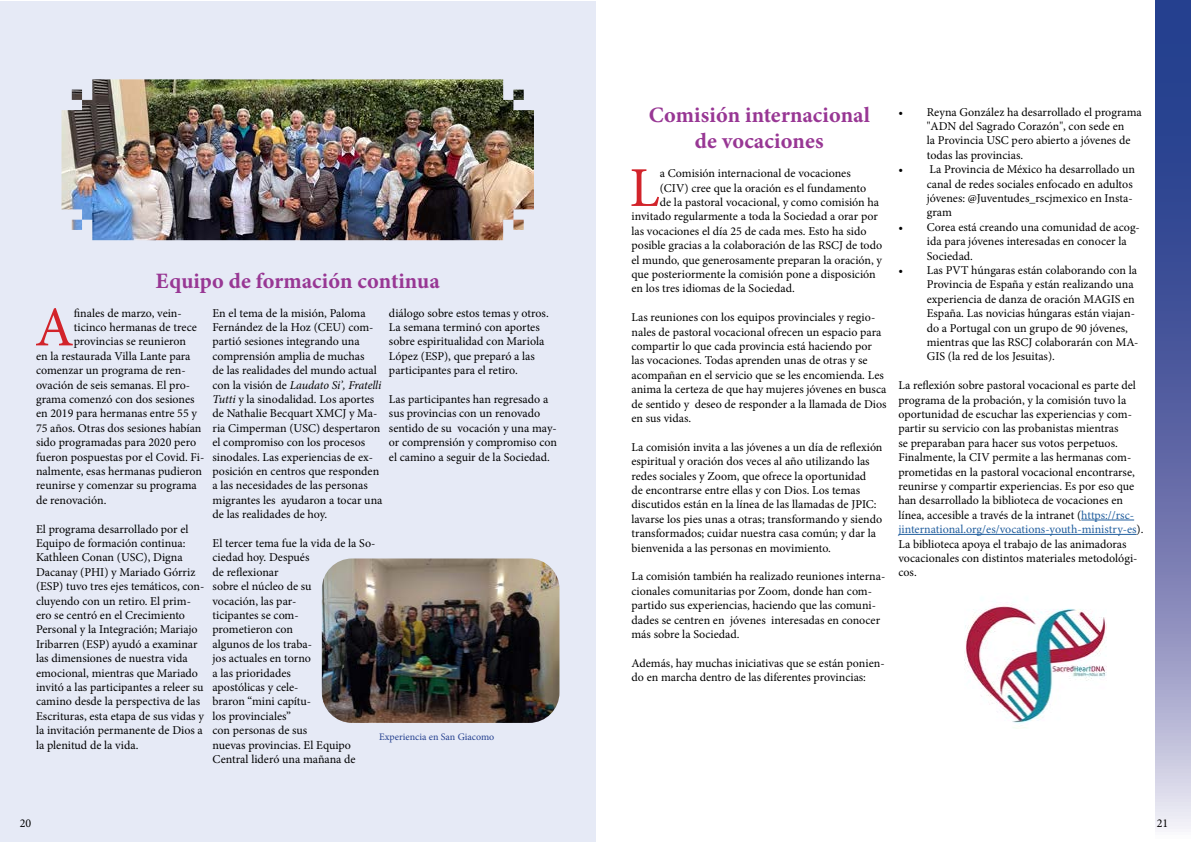
<style>
.page{position:relative;width:1191px;height:842px;background:#fff}
.page>*{position:absolute;margin:0;border:0;box-sizing:border-box;transform-origin:0 0}
.t1{font:56.3px "Minion Pro";color:#d2232a}
.t2{font:22px/26.4px "Minion Variable Concept";color:#983794;text-align:center}
.t3{font:12px/14.4px "Minion Pro";color:#000}
.t4{font:10px "Minion Pro";color:#25408f}
.s1{font-style:italic}
.s2{color:#215e9e}
</style>
<div class="page">
<div style="left:0;top:1px;width:595px;height:840px;background:#e6eaf6"></div>
<svg style="left:1155px;top:1px;width:35px;height:828px;background:#6671ab"></svg>
<img style="left:61px;top:79px;width:473px;height:161px">
<img style="left:322px;top:558px;width:237px;height:165px">
<hr style="left:1081px;top:520px;width:53px;height:1px;background:#215e9e">
<hr style="left:898px;top:534px;width:238px;height:1px;background:#215e9e">
<img style="left:964px;top:605px;width:142px;height:123px">
<h2 class="t2" style="left:156px;top:267px;width:286px">Equipo de formación continua</h2>
<h1 class="t1" style="left:35px;top:290px;width:40px">A</h1>
<p class="t3" style="left:74px;top:306px;width:109px">finales de marzo, vein-</p>
<p class="t3" style="left:74px;top:320px;width:124px">ticinco hermanas de trece</p>
<p class="t3" style="left:74px;top:334px;width:114px">provincias se reunieron</p>
<p class="t3" style="left:36px;top:349px;width:156px">en la restaurada Villa Lante para</p>
<p class="t3" style="left:36px;top:363px;width:151px">comenzar un programa de ren-</p>
<p class="t3" style="left:36px;top:378px;width:156px">ovación de seis semanas. El pro-</p>
<p class="t3" style="left:36px;top:392px;width:160px">grama comenzó con dos sesiones</p>
<p class="t3" style="left:36px;top:406px;width:162px">en 2019 para hermanas entre 55 y</p>
<p class="t3" style="left:36px;top:421px;width:167px">75 años. Otras dos sesiones habían</p>
<p class="t3" style="left:36px;top:435px;width:162px">sido programadas para 2020 pero</p>
<p class="t3" style="left:36px;top:450px;width:170px">fueron pospuestas por el Covid. Fi-</p>
<p class="t3" style="left:36px;top:464px;width:167px">nalmente, esas hermanas pudieron</p>
<p class="t3" style="left:36px;top:478px;width:162px">reunirse y comenzar su programa</p>
<p class="t3" style="left:36px;top:493px;width:72px">de renovación.</p>
<p class="t3" style="left:36px;top:522px;width:170px">El programa desarrollado por el<br>Equipo de formación continua:<br>Kathleen Conan (USC), Digna<br>Dacanay (PHI) y Mariado Górriz (ESP) tuvo tres ejes temáticos, con&shy;cluyendo con un retiro. El prim&shy;ero se centró en el Crecimiento<br>Personal y la Integración; Mariajo<br>Iribarren (ESP) ayudó a examinar las dimensiones de nuestra vida emocional, mientras que Mariado invitó a las participantes a releer su camino desde la perspectiva de las<br>Escrituras, esta etapa de sus vidas y la invitación permanente de Dios a la plenitud de la vida.</p>
<p class="t3" style="left:212px;top:306px;width:171px">En el tema de la misión, Paloma<br>Fernández de la Hoz (CEU) com&shy;partió sesiones integrando una comprensión amplia de muchas<br>de las realidades del mundo actual con la visión de <span class="s1">Laudato Si’, Fratelli<br>Tutti</span> y la sinodalidad. Los aportes de Nathalie Becquart XMCJ y Ma&shy;ria Cimperman (USC) despertaron el compromiso con los procesos sinodales. Las experiencias de ex&shy;posición en centros que responden a las necesidades de las personas migrantes les ayudaron a tocar una de las realidades de hoy.</p>
<p class="t3" style="left:212px;top:536px;width:164px">El tercer tema fue la vida de la So&shy;ciedad hoy. Después<br>de reflexionar<br>sobre el núcleo de su<br>vocación, las par-<br>ticipantes se com-<br>prometieron con<br>algunos de los traba-<br>jos actuales en torno<br>a las prioridades<br>apostólicas y cele-<br>braron “mini capítu-<br>los provinciales”<br>con personas de sus<br>nuevas provincias. El Equipo<br>Central lideró una mañana de</p>
<p class="t3" style="left:389px;top:306px;width:161px">diálogo sobre estos temas y otros.<br>La semana terminó con aportes sobre espiritualidad con Mariola<br>López (ESP), que preparó a las participantes para el retiro.</p>
<p class="t3" style="left:389px;top:392px;width:169px">Las participantes han regresado a sus provincias con un renovado sentido de su vocación y una may&shy;or comprensión y compromiso con el camino a seguir de la Sociedad.</p>
<p class="t4" style="left:379px;top:730px;width:117px">Experiencia en San Giacomo</p>
<h2 class="t2" style="left:649px;top:101px;width:223px">Comisión internacional de vocaciones</h2>
<h1 class="t1" style="left:629px;top:150px;width:32px">L</h1>
<p class="t3" style="left:660px;top:166px;width:192px">a Comisión internacional de vocaciones</p>
<p class="t3" style="left:660px;top:181px;width:208px">(CIV) cree que la oración es el fundamento</p>
<p class="t3" style="left:660px;top:195px;width:221px">de la pastoral vocacional, y como comisión ha</p>
<p class="t3" style="left:631px;top:209px;width:248px">invitado regularmente a toda la Sociedad a orar por</p>
<p class="t3" style="left:631px;top:224px;width:236px">las vocaciones el día 25 de cada mes. Esto ha sido</p>
<p class="t3" style="left:631px;top:238px;width:252px">posible gracias a la colaboración de las RSCJ de todo</p>
<p class="t3" style="left:631px;top:253px;width:252px">el mundo, que generosamente preparan la oración, y</p>
<p class="t3" style="left:631px;top:267px;width:246px">que posteriormente la comisión pone a disposición</p>
<p class="t3" style="left:631px;top:281px;width:165px">en los tres idiomas de la Sociedad.</p>
<p class="t3" style="left:631px;top:310px;width:257px">Las reuniones con los equipos provinciales y regio&shy;nales de pastoral vocacional ofrecen un espacio para compartir lo que cada provincia está haciendo por las vocaciones. Todas aprenden unas de otras y se acompañan en el servicio que se les encomienda. Les anima la certeza de que hay mujeres jóvenes en busca de sentido y deseo de responder a la llamada de Dios en sus vidas.</p>
<p class="t3" style="left:631px;top:440px;width:252px">La comisión invita a las jóvenes a un día de reflexión espiritual y oración dos veces al año utilizando las redes sociales y Zoom, que ofrece la oportunidad<br>de encontrarse entre ellas y con Dios. Los temas discutidos están en la línea de las llamadas de JPIC: lavarse los pies unas a otras; transformando y siendo transformados; cuidar nuestra casa común; y dar la bienvenida a las personas en movimiento.</p>
<p class="t3" style="left:631px;top:569px;width:255px">La comisión también ha realizado reuniones interna&shy;cionales comunitarias por Zoom, donde han com&shy;partido sus experiencias, haciendo que las comuni&shy;dades se centren en jóvenes interesadas en conocer más sobre la Sociedad.</p>
<p class="t3" style="left:631px;top:656px;width:255px">Además, hay muchas iniciativas que se están ponien&shy;do en marcha dentro de las diferentes provincias:</p>
<p class="t3" style="left:926px;top:105px;width:216px;text-indent:-28px">• Reyna González ha desarrollado el programa "ADN del Sagrado Corazón", con sede en<br>la Provincia USC pero abierto a jóvenes de todas las provincias.</p>
<p class="t3" style="left:926px;top:162px;width:210px;text-indent:-28px">• La Provincia de México ha desarrollado un canal de redes sociales enfocado en adultos jóvenes: @Juventudes_rscjmexico en Insta&shy;gram</p>
<p class="t3" style="left:926px;top:220px;width:215px;text-indent:-28px">• Corea está creando una comunidad de acog&shy;ida para jóvenes interesadas en conocer la<br>Sociedad.</p>
<p class="t3" style="left:926px;top:263px;width:213px;text-indent:-28px">• Las PVT húngaras están colaborando con la Provincia de España y están realizando una experiencia de danza de oración MAGIS en España. Las novicias húngaras están viajan&shy;do a Portugal con un grupo de 90 jóvenes, mientras que las RSCJ colaborarán con MA-GIS (la red de los Jesuitas).</p>
<p class="t3" style="left:898px;top:378px;width:247px">La reflexión sobre pastoral vocacional es parte del programa de la probación, y la comisión tuvo la oportunidad de escuchar las experiencias y com&shy;partir su servicio con las probanistas mientras<br>se preparaban para hacer sus votos perpetuos.<br>Finalmente, la CIV permite a las hermanas com&shy;prometidas en la pastoral vocacional encontrarse, reunirse y compartir experiencias. Es por eso que han desarrollado la biblioteca de vocaciones en línea, accesible a través de la intranet (<span class="s2">https://rsc&shy;jinternational.org/es/vocations-youth-ministry-es</span>).<br>La biblioteca apoya el trabajo de las animadoras vocacionales con distintos materiales metodológi&shy;cos.</p>
<p class="t3" style="left:20px;top:815px;width:13px">20</p>
<p class="t3" style="left:1156px;top:815px;width:13px">21</p>
</div>
